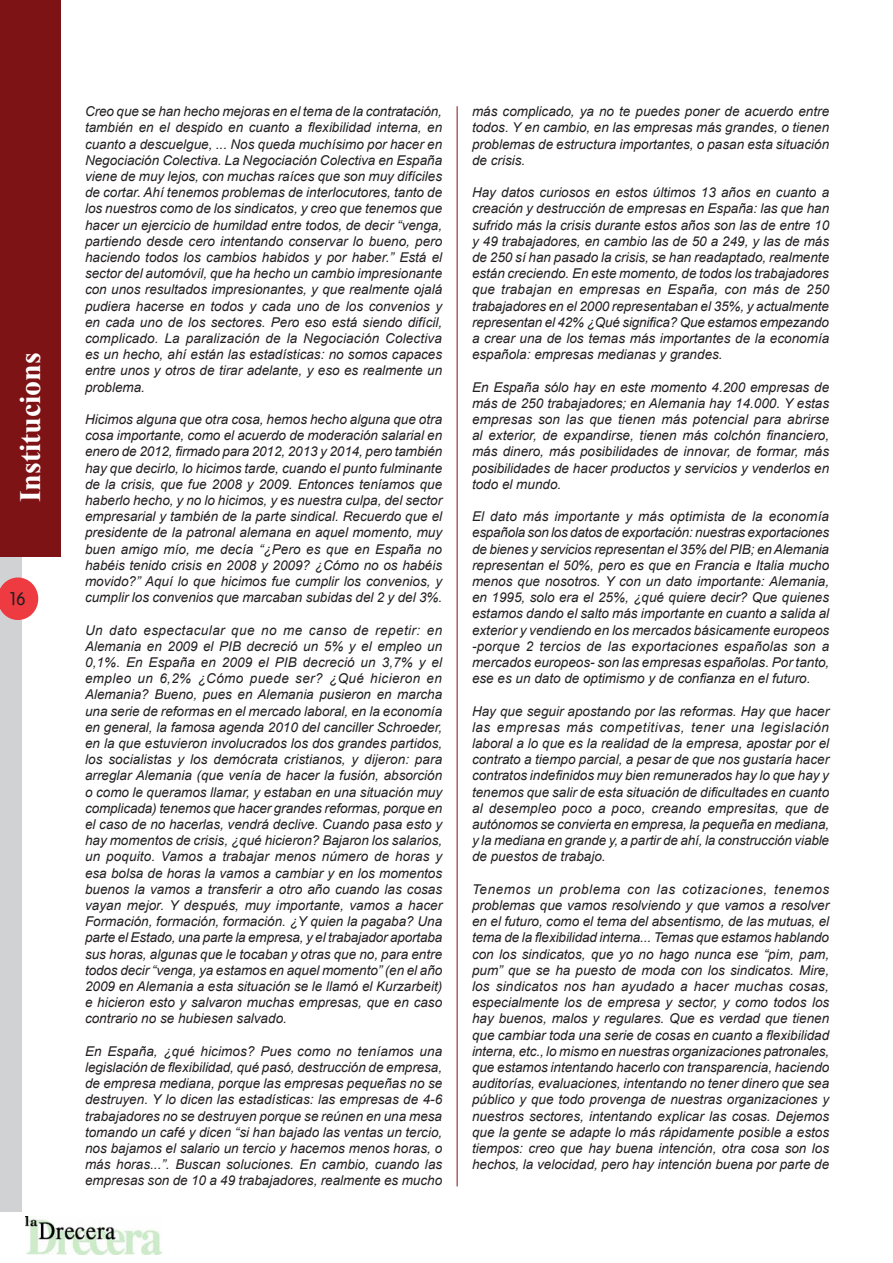
<style>
.page{position:relative;width:893px;height:1263px;background:#fff}
.page>*{position:absolute;margin:0;border:0;box-sizing:border-box;transform-origin:0 0}
.t1{font:700 30px "Times New Roman";color:#fff}
.t2{font:18px "VAG Rounded Lt Normal";color:#231f20}
.t3{font:italic 13.5px/16.2px "Arial";color:#231f20;text-align:justify}
</style>
<div class="page">
<div style="left:0;top:0;width:21px;height:1212px;background:#d1d2d4"></div>
<svg style="left:0;top:577px;width:38px;height:43px"></svg>
<img style="left:26px;top:1216px;width:136px;height:38px">
<hr style="left:457px;top:106px;width:1px;height:1080px;background:#7e1315">
<div style="left:0;top:0;width:60px;height:557px;background:#7e1315"></div>
<h1 class="t1" style="left:13px;top:502px;width:152px;rotate:-90deg">Institucions</h1>
<h2 class="t2" style="left:10px;top:589px;width:17px">16</h2>
<p class="t3" style="left:85px;top:103px;width:359px">Creo que se han hecho mejoras en el tema de la contratación, también en el despido en cuanto a flexibilidad interna, en cuanto a descuelgue, ... Nos queda muchísimo por hacer en Negociación Colectiva. La Negociación Colectiva en España viene de muy lejos, con muchas raíces que son muy difíciles de cortar. Ahí tenemos problemas de interlocutores, tanto de los nuestros como de los sindicatos, y creo que tenemos que hacer un ejercicio de humildad entre todos, de decir “venga, partiendo desde cero intentando conservar lo bueno, pero haciendo todos los cambios habidos y por haber.” Está el sector del automóvil, que ha hecho un cambio impresionante con unos resultados impresionantes, y que realmente ojalá pudiera hacerse en todos y cada uno de los convenios y en cada uno de los sectores. Pero eso está siendo difícil, complicado. La paralización de la Negociación Colectiva es un hecho, ahí están las estadísticas: no somos capaces entre unos y otros de tirar adelante, y eso es realmente un problema.</p>
<p class="t3" style="left:85px;top:411px;width:359px">Hicimos alguna que otra cosa, hemos hecho alguna que otra cosa importante, como el acuerdo de moderación salarial en enero de 2012, firmado para 2012, 2013 y 2014, pero también hay que decirlo, lo hicimos tarde, cuando el punto fulminante de la crisis, que fue 2008 y 2009. Entonces teníamos que haberlo hecho, y no lo hicimos, y es nuestra culpa, del sector empresarial y también de la parte sindical. Recuerdo que el presidente de la patronal alemana en aquel momento, muy buen amigo mío, me decía “¿Pero es que en España no habéis tenido crisis en 2008 y 2009? ¿Cómo no os habéis movido?” Aquí lo que hicimos fue cumplir los convenios, y cumplir los convenios que marcaban subidas del 2 y del 3%.</p>
<p class="t3" style="left:85px;top:622px;width:359px">Un dato espectacular que no me canso de repetir: en Alemania en 2009 el PIB decreció un 5% y el empleo un 0,1%. En España en 2009 el PIB decreció un 3,7% y el empleo un 6,2% ¿Cómo puede ser? ¿Qué hicieron en Alemania? Bueno, pues en Alemania pusieron en marcha una serie de reformas en el mercado laboral, en la economía en general, la famosa agenda 2010 del canciller Schroeder, en la que estuvieron involucrados los dos grandes partidos, los socialistas y los demócrata cristianos, y dijeron: para arreglar Alemania (que venía de hacer la fusión, absorción o como le queramos llamar, y estaban en una situación muy complicada) tenemos que hacer grandes reformas, porque en el caso de no hacerlas, vendrá declive. Cuando pasa esto y hay momentos de crisis, ¿qué hicieron? Bajaron los salarios, un poquito. Vamos a trabajar menos número de horas y esa bolsa de horas la vamos a cambiar y en los momentos buenos la vamos a transferir a otro año cuando las cosas vayan mejor. Y después, muy importante, vamos a hacer Formación, formación, formación. ¿Y quien la pagaba? Una parte el Estado, una parte la empresa, y el trabajador aportaba sus horas, algunas que le tocaban y otras que no, para entre todos decir “venga, ya estamos en aquel momento” (en el año 2009 en Alemania a esta situación se le llamó el Kurzarbeit) e hicieron esto y salvaron muchas empresas, que en caso contrario no se hubiesen salvado.</p>
<p class="t3" style="left:85px;top:1043px;width:359px">En España, ¿qué hicimos? Pues como no teníamos una legislación de flexibilidad, qué pasó, destrucción de empresa, de empresa mediana, porque las empresas pequeñas no se destruyen. Y lo dicen las estadísticas: las empresas de 4-6 trabajadores no se destruyen porque se reúnen en una mesa tomando un café y dicen “si han bajado las ventas un tercio, nos bajamos el salario un tercio y hacemos menos horas, o más horas...”. Buscan soluciones. En cambio, cuando las empresas son de 10 a 49 trabajadores, realmente es mucho</p>
<p class="t3" style="left:472px;top:103px;width:359px">más complicado, ya no te puedes poner de acuerdo entre todos. Y en cambio, en las empresas más grandes, o tienen problemas de estructura importantes, o pasan esta situación de crisis.</p>
<p class="t3" style="left:472px;top:184px;width:359px">Hay datos curiosos en estos últimos 13 años en cuanto a creación y destrucción de empresas en España: las que han sufrido más la crisis durante estos años son las de entre 10 y 49 trabajadores, en cambio las de 50 a 249, y las de más de 250 sí han pasado la crisis, se han readaptado, realmente están creciendo. En este momento, de todos los trabajadores que trabajan en empresas en España, con más de 250 trabajadores en el 2000 representaban el 35%, y actualmente representan el 42% ¿Qué significa? Que estamos empezando a crear una de los temas más importantes de la economía española: empresas medianas y grandes.</p>
<p class="t3" style="left:472px;top:379px;width:359px">En España sólo hay en este momento 4.200 empresas de más de 250 trabajadores; en Alemania hay 14.000. Y estas empresas son las que tienen más potencial para abrirse al exterior, de expandirse, tienen más colchón financiero, más dinero, más posibilidades de innovar, de formar, más posibilidades de hacer productos y servicios y venderlos en todo el mundo.</p>
<p class="t3" style="left:472px;top:508px;width:359px">El dato más importante y más optimista de la economía española son los datos de exportación: nuestras exportaciones de bienes y servicios representan el 35% del PIB; en Alemania representan el 50%, pero es que en Francia e Italia mucho menos que nosotros. Y con un dato importante: Alemania, en 1995, solo era el 25%, ¿qué quiere decir? Que quienes estamos dando el salto más importante en cuanto a salida al exterior y vendiendo en los mercados básicamente europeos -porque 2 tercios de las exportaciones españolas son a mercados europeos- son las empresas españolas. Por tanto, ese es un dato de optimismo y de confianza en el futuro.</p>
<p class="t3" style="left:472px;top:703px;width:359px">Hay que seguir apostando por las reformas. Hay que hacer las empresas más competitivas, tener una legislación laboral a lo que es la realidad de la empresa, apostar por el contrato a tiempo parcial, a pesar de que nos gustaría hacer contratos indefinidos muy bien remunerados hay lo que hay y tenemos que salir de esta situación de dificultades en cuanto al desempleo poco a poco, creando empresitas, que de autónomos se convierta en empresa, la pequeña en mediana, y la mediana en grande y, a partir de ahí, la construcción viable de puestos de trabajo.</p>
<p class="t3" style="left:472px;top:881px;width:359px">Tenemos un problema con las cotizaciones, tenemos problemas que vamos resolviendo y que vamos a resolver en el futuro, como el tema del absentismo, de las mutuas, el tema de la flexibilidad interna... Temas que estamos hablando con los sindicatos, que yo no hago nunca ese “pim, pam, pum” que se ha puesto de moda con los sindicatos. Mire, los sindicatos nos han ayudado a hacer muchas cosas, especialmente los de empresa y sector, y como todos los hay buenos, malos y regulares. Que es verdad que tienen que cambiar toda una serie de cosas en cuanto a flexibilidad interna, etc., lo mismo en nuestras organizaciones patronales, que estamos intentando hacerlo con transparencia, haciendo auditorías, evaluaciones, intentando no tener dinero que sea público y que todo provenga de nuestras organizaciones y nuestros sectores, intentando explicar las cosas. Dejemos que la gente se adapte lo más rápidamente posible a estos tiempos: creo que hay buena intención, otra cosa son los hechos, la velocidad, pero hay intención buena por parte de</p>
</div>
